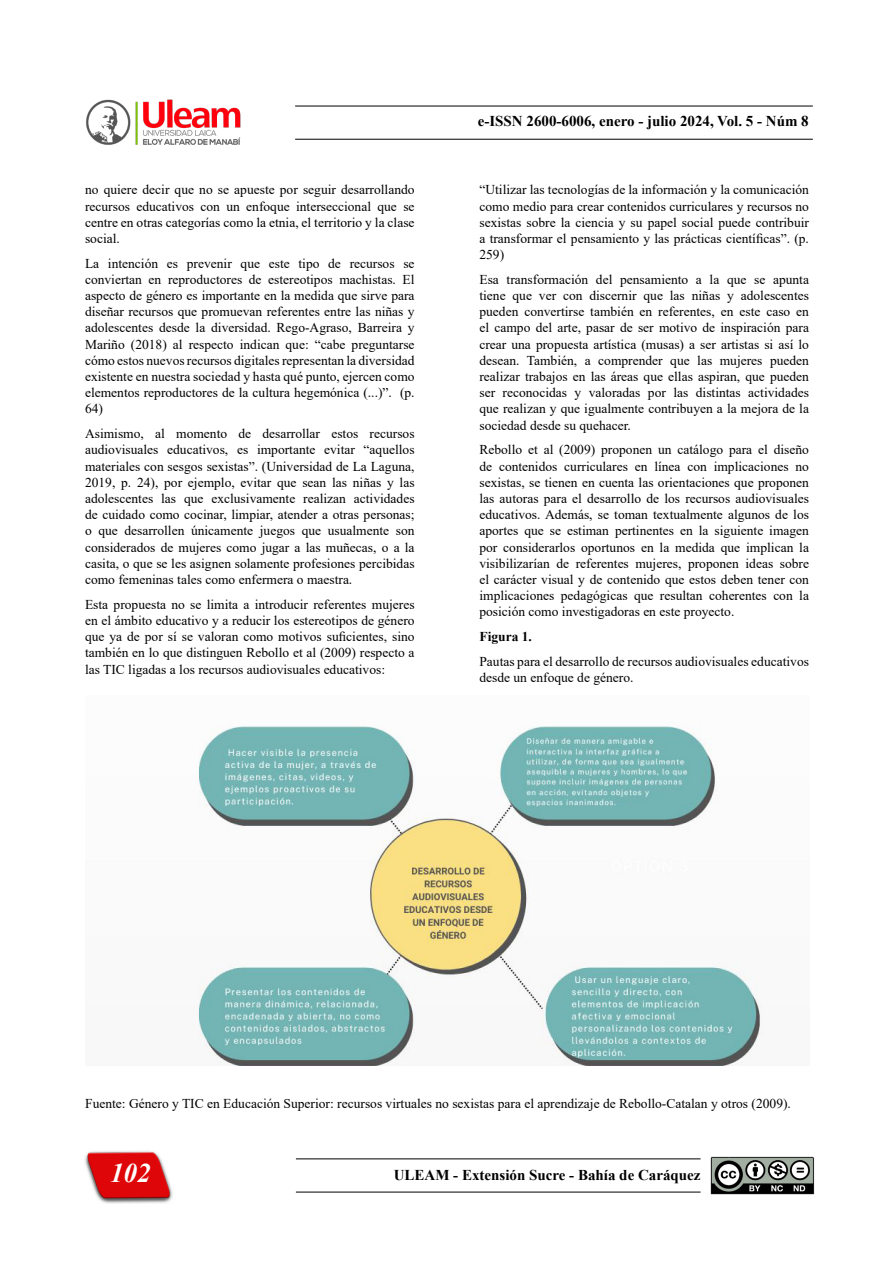
<style>
.page{position:relative;width:893px;height:1263px;background:#fff}
.page>*{position:absolute;margin:0;border:0;box-sizing:border-box;transform-origin:0 0}
.t1{font:italic 700 27px "Times New Roman";color:#fff}
.t2{font:700 15px "Times New Roman";color:#000}
.Párrafo{font:13.5px/16.2px "Times New Roman";color:#000;text-align:justify}
.Párrafo-2{font:700 13.5px "Times New Roman";color:#000}
</style>
<div class="page">
<img style="left:85px;top:1151px;width:88px;height:53px">
<hr style="left:296px;top:1158px;width:405px;height:1px;background:#000">
<hr style="left:296px;top:1192px;width:405px;height:1px;background:#000">
<hr style="left:295px;top:106px;width:518px;height:1px;background:#000">
<hr style="left:295px;top:139px;width:518px;height:1px;background:#000">
<img style="left:710px;top:1156px;width:104px;height:39px">
<img style="left:86px;top:99px;width:155px;height:46px">
<img style="left:198px;top:726px;width:565px;height:339px">
<p class="Párrafo" style="left:85px;top:181px;width:331px">no quiere decir que no se apueste por seguir desarrollando recursos educativos con un enfoque interseccional que se centre en otras categorías como la etnia, el territorio y la clase social.</p>
<p class="Párrafo" style="left:85px;top:255px;width:331px">La intención es prevenir que este tipo de recursos se conviertan en reproductores de estereotipos machistas. El aspecto de género es importante en la medida que sirve para diseñar recursos que promuevan referentes entre las niñas y adolescentes desde la diversidad. Rego-Agraso, Barreira y Mariño (2018) al respecto indican que: “cabe preguntarse cómo estos nuevos recursos digitales representan la diversidad existente en nuestra sociedad y hasta qué punto, ejercen como elementos reproductores de la cultura hegemónica (...)”. (p.<br>64)</p>
<p class="Párrafo" style="left:85px;top:425px;width:331px">Asimismo, al momento de desarrollar estos recursos audiovisuales educativos, es importante evitar “aquellos materiales con sesgos sexistas”. (Universidad de La Laguna, 2019, p. 24), por ejemplo, evitar que sean las niñas y las adolescentes las que exclusivamente realizan actividades de cuidado como cocinar, limpiar, atender a otras personas; o que desarrollen únicamente juegos que usualmente son considerados de mujeres como jugar a las muñecas, o a la casita, o que se les asignen solamente profesiones percibidas como femeninas tales como enfermera o maestra.</p>
<p class="Párrafo" style="left:85px;top:596px;width:331px">Esta propuesta no se limita a introducir referentes mujeres en el ámbito educativo y a reducir los estereotipos de género que ya de por sí se valoran como motivos suficientes, sino también en lo que distinguen Rebollo et al (2009) respecto a las TIC ligadas a los recursos audiovisuales educativos:</p>
<p class="t2" style="left:478px;top:110px;width:332px">e-ISSN 2600-6006, enero - julio 2024, Vol. 5 - Núm 8</p>
<p class="Párrafo" style="left:479px;top:181px;width:331px">“Utilizar las tecnologías de la información y la comunicación como medio para crear contenidos curriculares y recursos no sexistas sobre la ciencia y su papel social puede contribuir a transformar el pensamiento y las prácticas científicas”. (p.<br>259)</p>
<p class="Párrafo" style="left:479px;top:271px;width:331px">Esa transformación del pensamiento a la que se apunta tiene que ver con discernir que las niñas y adolescentes pueden convertirse también en referentes, en este caso en el campo del arte, pasar de ser motivo de inspiración para crear una propuesta artística (musas) a ser artistas si así lo desean. También, a comprender que las mujeres pueden realizar trabajos en las áreas que ellas aspiran, que pueden ser reconocidas y valoradas por las distintas actividades que realizan y que igualmente contribuyen a la mejora de la sociedad desde su quehacer.</p>
<p class="Párrafo" style="left:479px;top:441px;width:331px">Rebollo et al (2009) proponen un catálogo para el diseño de contenidos curriculares en línea con implicaciones no sexistas, se tienen en cuenta las orientaciones que proponen las autoras para el desarrollo de los recursos audiovisuales educativos. Además, se toman textualmente algunos de los aportes que se estiman pertinentes en la siguiente imagen por considerarlos oportunos en la medida que implican la visibilizarían de referentes mujeres, proponen ideas sobre el carácter visual y de contenido que estos deben tener con implicaciones pedagógicas que resultan coherentes con la posición como investigadoras en este proyecto.</p>
<p class="Párrafo-2" style="left:479px;top:627px;width:54px">Figura 1.</p>
<p class="Párrafo" style="left:479px;top:653px;width:331px">Pautas para el desarrollo de recursos audiovisuales educativos desde un enfoque de género.</p>
<p class="Párrafo" style="left:85px;top:1095px;width:707px">Fuente: Género y TIC en Educación Superior: recursos virtuales no sexistas para el aprendizaje de Rebollo-Catalan y otros (2009).</p>
<h1 class="t1" style="left:110px;top:1154px;width:42px">102</h1>
<p class="t2" style="left:394px;top:1164px;width:308px">ULEAM - Extensión Sucre - Bahía de Caráquez</p>
</div>
